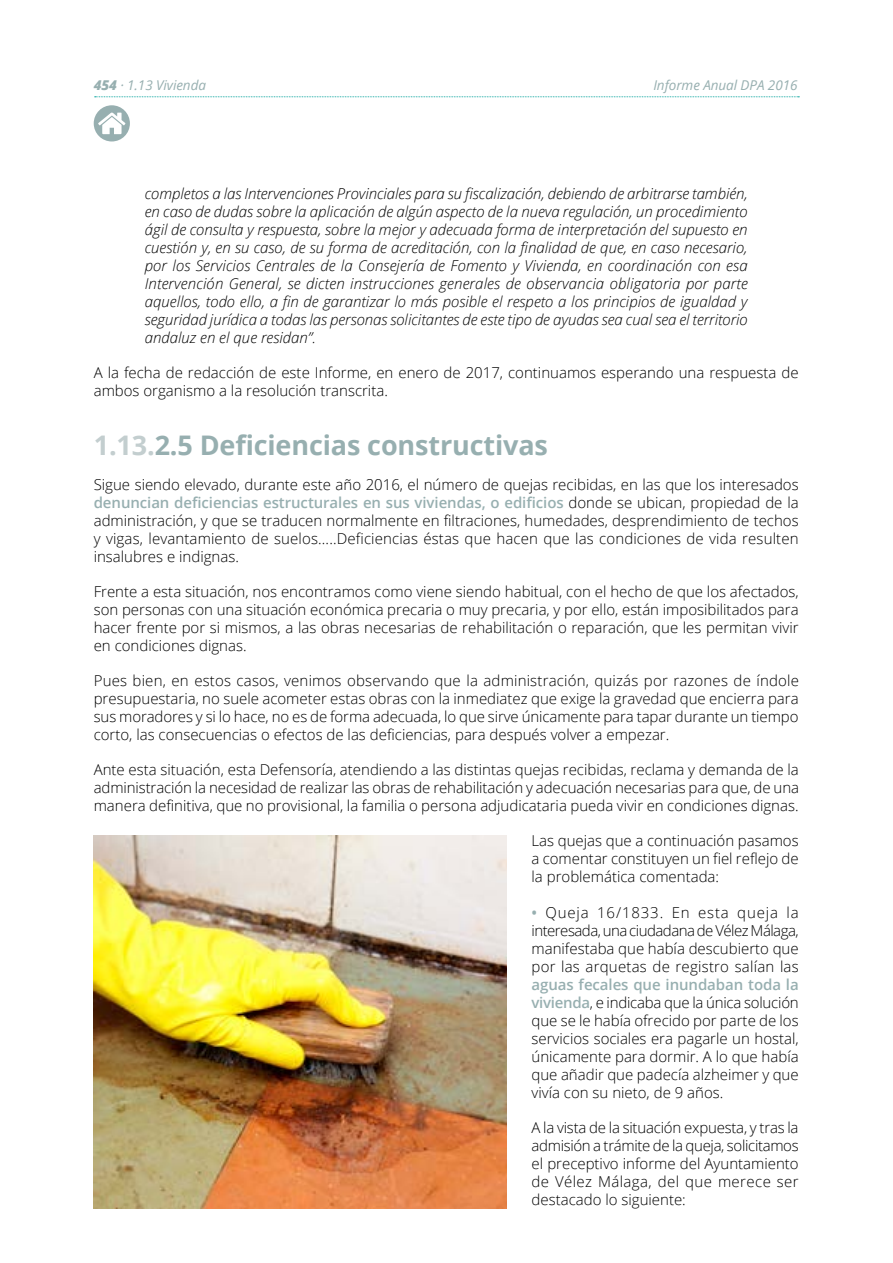
<style>
.page{position:relative;width:893px;height:1263px;background:#fff}
.page>*{position:absolute;margin:0;border:0;box-sizing:border-box;transform-origin:0 0}
.t1{font:700 27px "Open Sans";letter-spacing:-.005em;color:#97afb0}
.t2{font:300 15px/18px "Open Sans";color:#000;text-align:justify}
.t3{font:italic 300 15px/18px "Open Sans";letter-spacing:-.005em;color:#000;text-align:justify}
.t4{font:italic 13.5px "Open Sans";letter-spacing:-.005em;color:#97afb0}
.s1{font-weight:800}
.s2{color:#c3cecf}
.s3{font-weight:600;color:#97afb0}
</style>
<div class="page">
<div style="left:94px;top:105px;width:36px;height:36px;background:#97afb0;border-radius:50%"></div>
<svg style="left:98px;top:113px;width:27px;height:21px"></svg>
<svg style="left:95px;top:96px;width:704px;height:1px"></svg>
<img style="left:94px;top:836px;width:412px;height:373px">
<p class="t4" style="left:94px;top:76px;width:114px"><span class="s1">454</span> · 1.13 Vivienda</p>
<p class="t4" style="left:653px;top:76px;width:146px">Informe Anual DPA 2016</p>
<p class="t3" style="left:145px;top:184px;width:605px">completos a las Intervenciones Provinciales para su fiscalización, debiendo de arbitrarse también, en caso de dudas sobre la aplicación de algún aspecto de la nueva regulación, un procedimiento ágil de consulta y respuesta, sobre la mejor y adecuada forma de interpretación del supuesto en cuestión y, en su caso, de su forma de acreditación, con la finalidad de que, en caso necesario, por los Servicios Centrales de la Consejería de Fomento y Vivienda, en coordinación con esa Intervención General, se dicten instrucciones generales de observancia obligatoria por parte aquellos, todo ello, a fin de garantizar lo más posible el respeto a los principios de igualdad y seguridad jurídica a todas las personas solicitantes de este tipo de ayudas sea cual sea el territorio andaluz en el que residan”.</p>
<p class="t2" style="left:94px;top:363px;width:706px">A la fecha de redacción de este Informe, en enero de 2017, continuamos esperando una respuesta de ambos organismo a la resolución transcrita.</p>
<h1 class="t1" style="left:94px;top:426px;width:456px"><span class="s2">1.13.</span>2.5 Deficiencias constructivas</h1>
<p class="t2" style="left:94px;top:476px;width:706px">Sigue siendo elevado, durante este año 2016, el número de quejas recibidas, en las que los interesados <span class="s3">denuncian deficiencias estructurales en sus viviendas, o edificios</span> donde se ubican, propiedad de la administración, y que se traducen normalmente en filtraciones, humedades, desprendimiento de techos y vigas, levantamiento de suelos.....Deficiencias éstas que hacen que las condiciones de vida resulten insalubres e indignas.</p>
<p class="t2" style="left:94px;top:583px;width:706px">Frente a esta situación, nos encontramos como viene siendo habitual, con el hecho de que los afectados, son personas con una situación económica precaria o muy precaria, y por ello, están imposibilitados para hacer frente por si mismos, a las obras necesarias de rehabilitación o reparación, que les permitan vivir en condiciones dignas.</p>
<p class="t2" style="left:94px;top:672px;width:707px">Pues bien, en estos casos, venimos observando que la administración, quizás por razones de índole presupuestaria, no suele acometer estas obras con la inmediatez que exige la gravedad que encierra para sus moradores y si lo hace, no es de forma adecuada, lo que sirve únicamente para tapar durante un tiempo corto, las consecuencias o efectos de las deficiencias, para después volver a empezar.</p>
<p class="t2" style="left:94px;top:761px;width:707px">Ante esta situación, esta Defensoría, atendiendo a las distintas quejas recibidas, reclama y demanda de la administración la necesidad de realizar las obras de rehabilitación y adecuación necesarias para que, de una manera definitiva, que no provisional, la familia o persona adjudicataria pueda vivir en condiciones dignas.</p>
<p class="t2" style="left:532px;top:832px;width:269px">Las quejas que a continuación pasamos a comentar constituyen un fiel reflejo de la problemática comentada:</p>
<p class="t2" style="left:532px;top:903px;width:269px"><span class="s3">•</span> Queja 16/1833. En esta queja la interesada, una ciudadana de Vélez Málaga, manifestaba que había descubierto que por las arquetas de registro salían las</p>
<p class="t2" style="left:532px;top:975px;width:269px"><span class="s3">aguas fecales que inundaban toda la vivienda</span>, e indicaba que la única solución que se le había ofrecido por parte de los servicios sociales era pagarle un hostal, únicamente para dormir. A lo que había que añadir que padecía alzheimer y que vivía con su nieto, de 9 años.</p>
<p class="t2" style="left:532px;top:1118px;width:269px">A la vista de la situación expuesta, y tras la admisión a trámite de la queja, solicitamos el preceptivo informe del Ayuntamiento de Vélez Málaga, del que merece ser destacado lo siguiente:</p>
</div>
